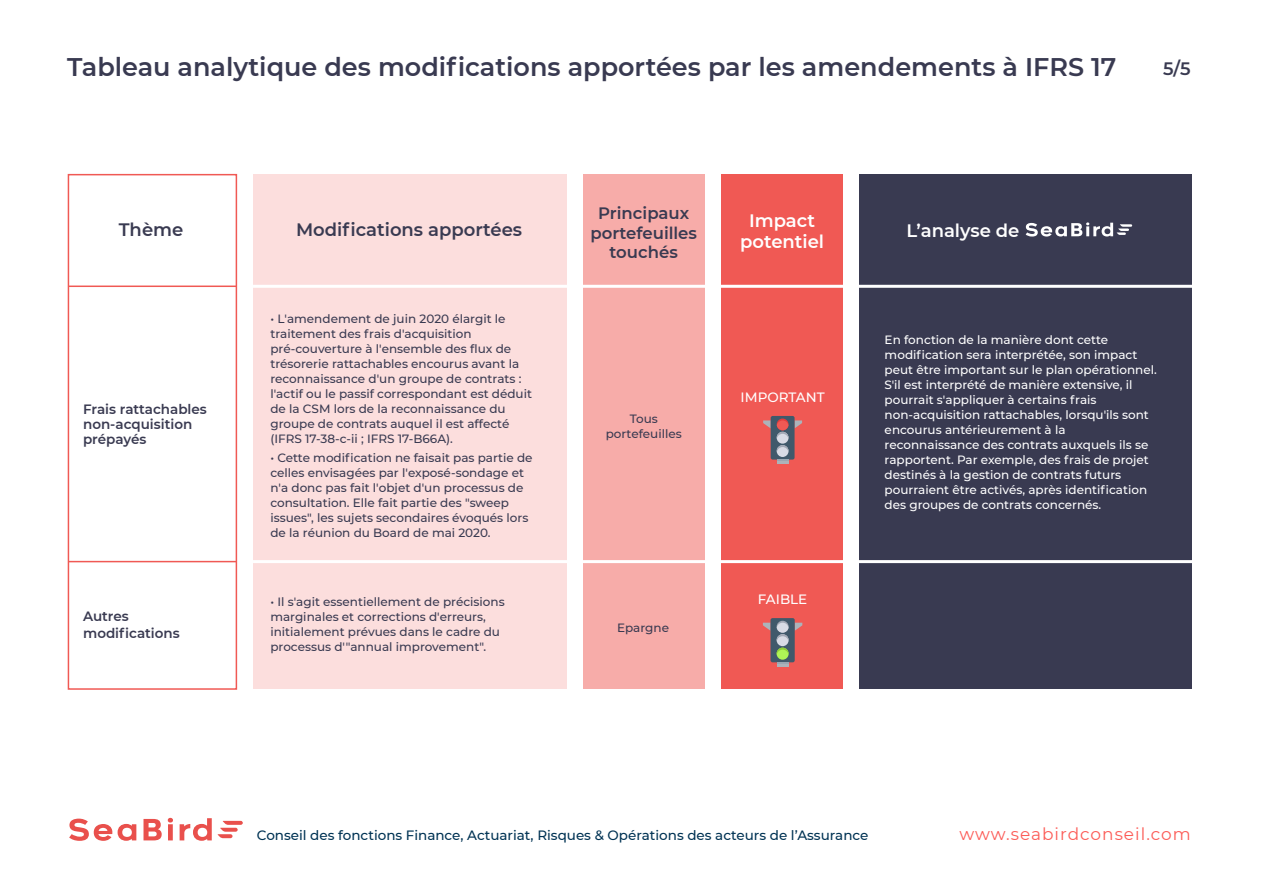
<style>
.page{position:relative;width:1263px;height:893px;background:#fff}
.page>*{position:absolute;margin:0;border:0;box-sizing:border-box;transform-origin:0 0}
.t1{font:600 25.5px "Montserrat";color:#393a51}
.t2{font:600 18px "Montserrat";color:#393a51}
.t3{font:600 18px/21.6px "Montserrat";color:#fff;text-align:center}
.t4{font:16.95px "Montserrat";letter-spacing:.06em;color:#fc5c57}
.t5{font:600 16.5px/19.8px "Montserrat";color:#393a51;text-align:center}
.t6{font:500 13.5px "Montserrat";color:#003354}
.t7{font:600 13.5px/15px "Montserrat";color:#393a51}
.t8{font:500 13.5px "Montserrat";color:#fff}
.t9{font:500 12px/15px "Montserrat";color:#393a51}
.t10{font:500 12px/15px "Montserrat";color:#fff}
</style>
<div class="page">
<div style="left:583px;top:175px;width:121px;height:514px;background:#f7aca9"></div>
<div style="left:253px;top:175px;width:313px;height:514px;background:#fcdedd"></div>
<div style="left:68px;top:174px;width:169px;height:516px;border:2px solid #f05954"></div>
<div style="left:721px;top:175px;width:122px;height:514px;background:#f05954"></div>
<div style="left:860px;top:175px;width:332px;height:514px;background:#393a51"></div>
<hr style="left:253px;top:285px;width:939px;height:3px;background:#fff">
<hr style="left:253px;top:560px;width:939px;height:3px;background:#fff">
<hr style="left:69px;top:561px;width:167px;height:1px;background:#f05954">
<hr style="left:69px;top:286px;width:167px;height:1px;background:#f05954">
<svg style="left:69px;top:819px;width:43px;height:22px"></svg>
<svg style="left:118px;top:824px;width:18px;height:17px"></svg>
<svg style="left:143px;top:819px;width:19px;height:21px"></svg>
<svg style="left:168px;top:818px;width:5px;height:22px"></svg>
<svg style="left:180px;top:818px;width:32px;height:23px"></svg>
<svg style="left:218px;top:821px;width:25px;height:17px"></svg>
<svg style="left:763px;top:623px;width:7px;height:7px"></svg>
<svg style="left:795px;top:623px;width:7px;height:8px"></svg>
<div style="left:770px;top:618px;width:25px;height:44px;background:#40596b;border-radius:2px"></div>
<div style="left:777px;top:662px;width:11px;height:5px;background:#acb3ba"></div>
<svg style="left:777px;top:662px;width:11px;height:2px"></svg>
<svg style="left:777px;top:621px;width:12px;height:12px"></svg>
<div style="left:777px;top:634px;width:12px;height:12px;background:#d8dbe5;border-radius:50%"></div>
<svg style="left:777px;top:648px;width:12px;height:12px"></svg>
<div style="left:777px;top:623px;width:11px;height:10px;background:#d8dbe5;border-radius:50%"></div>
<svg style="left:777px;top:634px;width:12px;height:7px"></svg>
<svg style="left:777px;top:648px;width:12px;height:7px"></svg>
<svg style="left:1026px;top:222px;width:106px;height:15px"></svg>
<svg style="left:763px;top:420px;width:8px;height:8px"></svg>
<svg style="left:794px;top:420px;width:8px;height:8px"></svg>
<div style="left:771px;top:416px;width:23px;height:44px;background:#40596b;border-radius:2px"></div>
<svg style="left:777px;top:460px;width:11px;height:4px"></svg>
<div style="left:777px;top:419px;width:11px;height:11px;background:#e53c3c;border-radius:50%"></div>
<div style="left:777px;top:432px;width:11px;height:12px;background:#d8dbe5;border-radius:50%"></div>
<div style="left:777px;top:445px;width:11px;height:12px;background:#d8dbe5;border-radius:50%"></div>
<div style="left:777px;top:420px;width:11px;height:10px;background:#f05954;border-radius:50%"></div>
<svg style="left:777px;top:432px;width:11px;height:5px"></svg>
<svg style="left:777px;top:445px;width:11px;height:6px"></svg>
<h1 class="t1" style="left:67px;top:49px;width:1051px">Tableau analytique des modifications apportées par les amendements à IFRS 17</h1>
<h2 class="t2" style="left:1163px;top:56px;width:29px">5/5</h2>
<h2 class="t2" style="left:119px;top:217px;width:66px">Thème</h2>
<h2 class="t2" style="left:296px;top:217px;width:228px">Modifications apportées</h2>
<h3 class="t5" style="left:590px;top:202px;width:108px">Principaux portefeuilles touchés</h3>
<h2 class="t3" style="left:740px;top:208px;width:86px">Impact potentiel</h2>
<h2 class="t3" style="left:907px;top:219px;width:114px">L’analyse de</h2>
<p class="t7" style="left:83px;top:401px;width:125px">Frais rattachables non-acquisition prépayés</p>
<p class="t7" style="left:83px;top:608px;width:98px;line-height:16.5px">Autres modifications</p>
<p class="t9" style="left:270px;top:310px;width:263px">• L'amendement de juin 2020 élargit le traitement des frais d'acquisition pré-couverture à l'ensemble des flux de trésorerie rattachables encourus avant la reconnaissance d'un groupe de contrats : l'actif ou le passif correspondant est déduit de la CSM lors de la reconnaissance du groupe de contrats auquel il est affecté (IFRS 17-38-c-ii ; IFRS 17-B66A).</p>
<p class="t9" style="left:270px;top:450px;width:264px">• Cette modification ne faisait pas partie de celles envisagées par l'exposé-sondage et n'a donc pas fait l'objet d'un processus de consultation. Elle fait partie des "sweep issues", les sujets secondaires évoqués lors de la réunion du Board de mai 2020.</p>
<p class="t9" style="left:270px;top:594px;width:236px">• Il s'agit essentiellement de précisions marginales et corrections d'erreurs, initialement prévues dans le cadre du processus d'"annual improvement".</p>
<p class="t9" style="left:606px;top:410px;width:78px;text-align:center">Tous portefeuilles</p>
<p class="t9" style="left:617px;top:620px;width:53px">Epargne</p>
<p class="t8" style="left:740px;top:388px;width:86px">IMPORTANT</p>
<p class="t8" style="left:758px;top:589px;width:51px">FAIBLE</p>
<p class="t10" style="left:885px;top:332px;width:274px">En fonction de la manière dont cette modification sera interprétée, son impact peut être important sur le plan opérationnel.<br>S'il est interprété de manière extensive, il pourrait s'appliquer à certains frais non-acquisition rattachables, lorsqu'ils sont encourus antérieurement à la reconnaissance des contrats auxquels ils se rapportent. Par exemple, des frais de projet destinés à la gestion de contrats futurs pourraient être activés, après identification des groupes de contrats concernés.</p>
<p class="t6" style="left:257px;top:826px;width:613px">Conseil des fonctions Finance, Actuariat, Risques &amp; Opérations des acteurs de l’Assurance</p>
<h3 class="t4" style="left:959px;top:822px;width:233px">www.seabirdconseil.com</h3>
</div>
